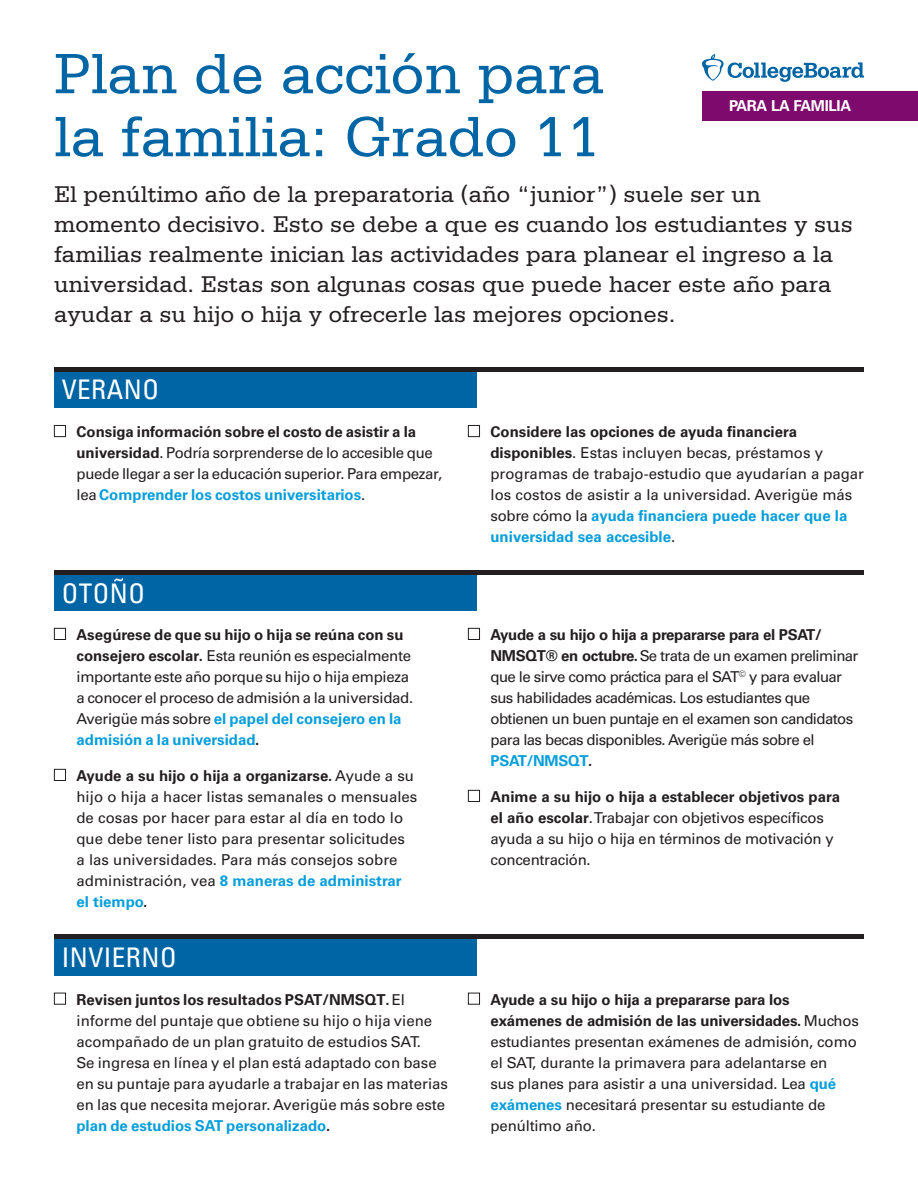
<style>
.page{position:relative;width:918px;height:1188px;background:#fff}
.page>*{position:absolute;margin:0;border:0;box-sizing:border-box;transform-origin:0 0}
.t1{font:60px/63px "Serifa Std";color:#0065a4}
.t2{font:condensed 27px "Univers LT Std";letter-spacing:.02em;color:#fff}
.t3{font:24px/30px "Serifa Std";color:#231f20}
.t4{font:15px/21px "Univers LT Std";letter-spacing:-.01em;color:#231f20}
.t5{font:15px/21px "Univers LT Std";letter-spacing:-.04em;color:#231f20}
.t6{font:700 15px "Univers LT Std";letter-spacing:-.02em;color:#fff}
.s1{font-weight:700}
.s2{font-weight:700;color:#069edb}
.s3{font-family:"Cambria";font-weight:700}
.s4{font-family:"Cambria";font-weight:700;font-style:italic}
</style>
<div class="page">
<div style="left:54px;top:371px;width:423px;height:37px;background:#0065a4"></div>
<hr style="left:54px;top:367px;width:810px;height:4px;background:#231f20">
<div style="left:54px;top:574px;width:423px;height:37px;background:#0065a4"></div>
<hr style="left:54px;top:570px;width:810px;height:4px;background:#231f20">
<div style="left:54px;top:939px;width:423px;height:37px;background:#0065a4"></div>
<div style="left:54px;top:934px;width:810px;height:5px;background:#231f20"></div>
<svg style="left:702px;top:54px;width:162px;height:28px"></svg>
<div style="left:702px;top:92px;width:216px;height:30px;background:#7e0a6d"></div>
<div style="left:54px;top:425px;width:12px;height:12px;border:1px solid #231f20"></div>
<div style="left:468px;top:425px;width:12px;height:12px;border:1px solid #231f20"></div>
<div style="left:54px;top:628px;width:12px;height:12px;border:1px solid #231f20"></div>
<div style="left:54px;top:769px;width:12px;height:12px;border:1px solid #231f20"></div>
<div style="left:468px;top:628px;width:12px;height:12px;border:1px solid #231f20"></div>
<div style="left:468px;top:790px;width:12px;height:12px;border:1px solid #231f20"></div>
<div style="left:54px;top:993px;width:12px;height:12px;border:1px solid #231f20"></div>
<div style="left:468px;top:993px;width:12px;height:12px;border:1px solid #231f20"></div>
<h1 class="t1" style="left:54px;top:43px;width:552px">Plan de acción para la familia: Grado 11</h1>
<p class="t6" style="left:729px;top:97px;width:124px">PARA LA FAMILIA</p>
<h2 class="t3" style="left:54px;top:180px;width:800px">El penúltimo año de la preparatoria (año “junior”) suele ser un momento decisivo. Esto se debe a que es cuando los estudiantes y sus familias realmente inician las actividades para planear el ingreso a la universidad. Estas son algunas cosas que puede hacer este año para ayudar a su hijo o hija y ofrecerle las mejores opciones.</h2>
<h3 class="t2" style="left:62px;top:372px;width:99px">VERANO</h3>
<p class="t4" style="left:76px;top:421px;width:367px"><span class="s1">Consiga información sobre el costo de asistir a la universidad</span>. Podría sorprenderse de lo accesible que puede llegar a ser la educación superior. Para empezar, lea <span class="s2">Comprender los costos universitarios</span>.</p>
<p class="t4" style="left:490px;top:421px;width:375px"><span class="s1">Considere las opciones de ayuda financiera disponibles</span>. Estas incluyen becas, préstamos y programas de trabajo-estudio que ayudarían a pagar los costos de asistir a la universidad. Averigüe más sobre cómo la <span class="s2">ayuda financiera puede hacer que la universidad sea accesible</span>.</p>
<h3 class="t2" style="left:62px;top:576px;width:85px">OTOÑO</h3>
<p class="t4" style="left:76px;top:624px;width:338px"><span class="s1">Asegúrese de que su hijo o hija se reúna con su consejero escolar</span><span class="s3">.</span> Esta reunión es especialmente importante este año porque su hijo o hija empieza a conocer el proceso de admisión a la universidad.<br>Averigüe más sobre <span class="s2">el papel del consejero en la admisión a la universidad</span><span class="s3">.</span></p>
<p class="t4" style="left:76px;top:765px;width:342px"><span class="s1">Ayude a su hijo o hija a organizarse</span><span class="s3">.</span> Ayude a su hijo o hija a hacer listas semanales o mensuales de cosas por hacer para estar al día en todo lo que debe tener listo para presentar solicitudes<br>a las universidades. Para más consejos sobre administración, vea <span class="s2">8 maneras de administrar el tiempo</span><span class="s4">.</span></p>
<h3 class="t2" style="left:62px;top:940px;width:116px">INVIERNO</h3>
<p class="t5" style="left:490px;top:624px;width:369px"><span class="s1">Ayude a su hijo o hija a prepararse para el PSAT/ NMSQT® en octubre</span><span class="s3">.</span> Se trata de un examen preliminar que le sirve como práctica para el SAT<sup>©</sup> y para evaluar sus habilidades académicas. Los estudiantes que obtienen un buen puntaje en el examen son candidatos para las becas disponibles. Averigüe más sobre el <span class="s2">PSAT/NMSQT</span><span class="s3">.</span></p>
<p class="t4" style="left:490px;top:786px;width:351px"><span class="s1">Anime a su hijo o hija a establecer objetivos para el año escolar</span>. Trabajar con objetivos específicos ayuda a su hijo o hija en términos de motivación y concentración.</p>
<p class="t4" style="left:76px;top:989px;width:373px"><span class="s1">Revisen juntos los resultados PSAT/NMSQT</span><span class="s3">.</span> El informe del puntaje que obtiene su hijo o hija viene acompañado de un plan gratuito de estudios SAT.<br>Se ingresa en línea y el plan está adaptado con base en su puntaje para ayudarle a trabajar en las materias en las que necesita mejorar. Averigüe más sobre este <span class="s2">plan de estudios SAT personalizado</span><span class="s3">.</span></p>
<p class="t4" style="left:490px;top:989px;width:370px"><span class="s1">Ayude a su hijo o hija a prepararse para los exámenes de admisión de las universidades</span><span class="s3">.</span> Muchos estudiantes presentan exámenes de admisión, como el SAT, durante la primavera para adelantarse en<br>sus planes para asistir a una universidad. Lea <span class="s2">qué exámenes</span> necesitará presentar su estudiante de penúltimo año.</p>
</div>
